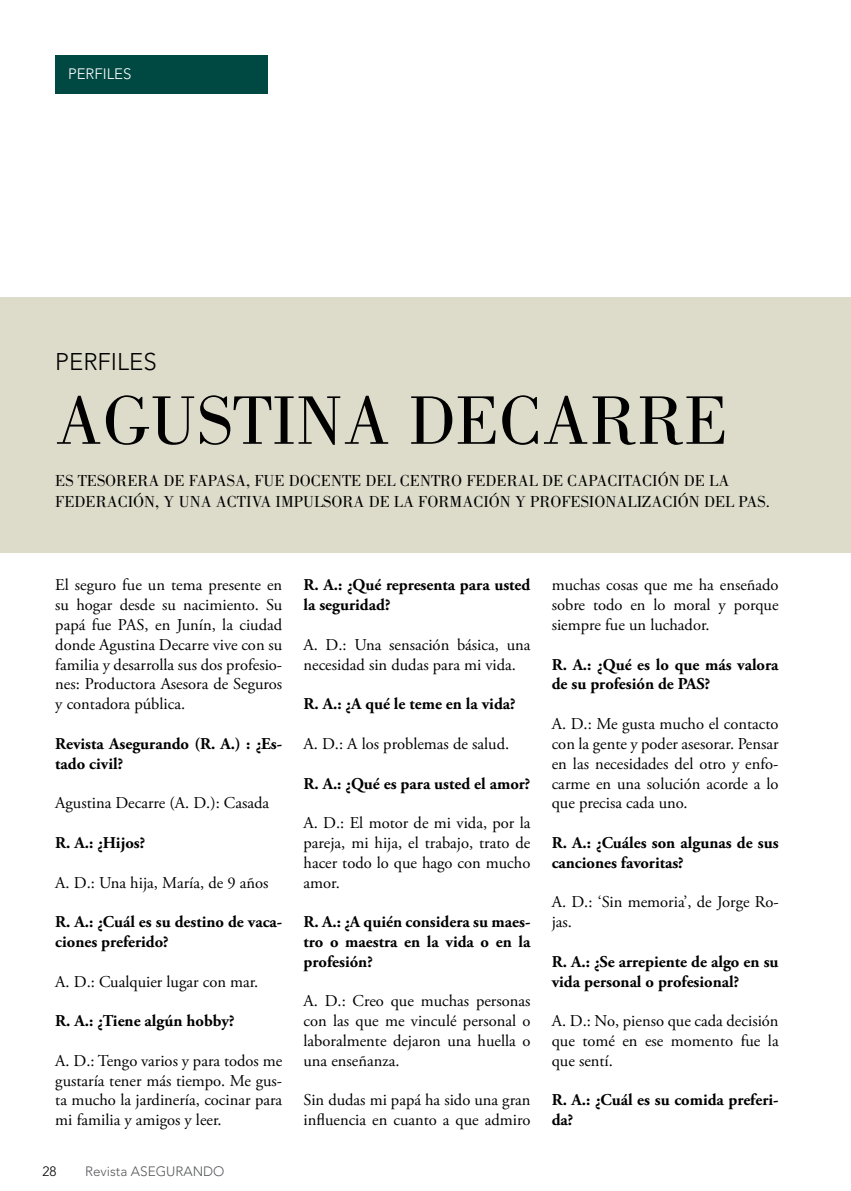
<style>
.page{position:relative;width:851px;height:1191px;background:#fff}
.page>*{position:absolute;margin:0;border:0;box-sizing:border-box;transform-origin:0 0}
.t1{font:70.95px "Bodoni";color:#000}
.t2{font:300 24px "Avenir";color:#000}
.t3{font:16.5px/19.8px "Adobe Garamond Pro";color:#000;text-align:justify}
.t4{font:700 16.5px/19.8px "Adobe Garamond Pro";color:#000}
.t5{font:16.5px/21px "Bodoni";color:#000}
.t6{font:300 15px "Avenir";color:#fff}
.t7{font:300 13.5px "Avenir";color:#58595b}
.t8{font:300 13.5px "Avenir";color:#000}
</style>
<div class="page">
<div style="left:0;top:298px;width:850px;height:255px;background:#dddccb"></div>
<div style="left:55px;top:55px;width:213px;height:39px;background:#004942"></div>
<p class="t6" style="left:68px;top:65px;width:65px">PERFILES</p>
<h2 class="t2" style="left:55px;top:348px;width:103px">PERFILES</h2>
<h1 class="t1" style="left:55px;top:381px;width:673px">AGUSTINA DECARRE</h1>
<p class="t5" style="left:55px;top:470px;width:716px">ES TESORERA DE FAPASA, FUE DOCENTE DEL CENTRO FEDERAL DE CAPACITACIÓN DE LA<br>FEDERACIÓN, Y UNA ACTIVA IMPULSORA DE LA FORMACIÓN Y PROFESIONALIZACIÓN DEL PAS.</p>
<p class="t3" style="left:55px;top:576px;width:228px">El seguro fue un tema presente en su hogar desde su nacimiento. Su papá fue PAS, en Junín, la ciudad donde Agustina Decarre vive con su familia y desarrolla sus dos profesio&shy;nes: Productora Asesora de Seguros y contadora pública.</p>
<p class="t4" style="left:55px;top:734px;width:228px">Revista Asegurando (R. A.) : ¿Es&shy;tado civil?</p>
<p class="t3" style="left:55px;top:793px;width:215px">Agustina Decarre (A. D.): Casada</p>
<p class="t4" style="left:55px;top:833px;width:91px">R. A.: ¿Hijos?</p>
<p class="t3" style="left:55px;top:873px;width:215px">A. D.: Una hija, María, de 9 años</p>
<p class="t4" style="left:55px;top:912px;width:228px">R. A.: ¿Cuál es su destino de vaca&shy;ciones preferido?</p>
<p class="t3" style="left:55px;top:972px;width:204px">A. D.: Cualquier lugar con mar.</p>
<p class="t4" style="left:55px;top:1011px;width:181px">R. A.: ¿Tiene algún hobby?</p>
<p class="t3" style="left:55px;top:1051px;width:228px">A. D.: Tengo varios y para todos me gustaría tener más tiempo. Me gus&shy;ta mucho la jardinería, cocinar para mi familia y amigos y leer.</p>
<p class="t8" style="left:43px;top:1163px;width:16px">28</p>
<p class="t7" style="left:85px;top:1163px;width:141px">Revista ASEGURANDO</p>
<p class="t4" style="left:303px;top:575px;width:228px">R. A.: ¿Qué representa para usted la seguridad?</p>
<p class="t3" style="left:303px;top:635px;width:228px">A. D.: Una sensación básica, una necesidad sin dudas para mi vida.</p>
<p class="t4" style="left:303px;top:694px;width:214px">R. A.: ¿A qué le teme en la vida?</p>
<p class="t3" style="left:303px;top:734px;width:207px">A. D.: A los problemas de salud.</p>
<p class="t4" style="left:303px;top:773px;width:228px">R. A.: ¿Qué es para usted el amor?</p>
<p class="t3" style="left:303px;top:813px;width:228px">A. D.: El motor de mi vida, por la pareja, mi hija, el trabajo, trato de hacer todo lo que hago con mucho amor.</p>
<p class="t4" style="left:303px;top:912px;width:228px;text-align:justify">R. A.: ¿A quién considera su maes&shy;tro o maestra en la vida o en la profesión?</p>
<p class="t3" style="left:303px;top:991px;width:228px">A. D.: Creo que muchas personas con las que me vinculé personal o laboralmente dejaron una huella o una enseñanza.</p>
<p class="t3" style="left:303px;top:1090px;width:228px">Sin dudas mi papá ha sido una gran influencia en cuanto a que admiro</p>
<p class="t3" style="left:551px;top:576px;width:228px">muchas cosas que me ha enseñado sobre todo en lo moral y porque siempre fue un luchador.</p>
<p class="t4" style="left:551px;top:655px;width:228px">R. A.: ¿Qué es lo que más valora de su profesión de PAS?</p>
<p class="t3" style="left:551px;top:714px;width:228px">A. D.: Me gusta mucho el contacto con la gente y poder asesorar. Pensar en las necesidades del otro y enfo&shy;carme en una solución acorde a lo que precisa cada uno.</p>
<p class="t4" style="left:551px;top:833px;width:228px">R. A.: ¿Cuáles son algunas de sus canciones favoritas?</p>
<p class="t3" style="left:551px;top:892px;width:228px">A. D.: ‘Sin memoria’, de Jorge Ro&shy;jas.</p>
<p class="t4" style="left:551px;top:952px;width:228px">R. A.: ¿Se arrepiente de algo en su vida personal o profesional?</p>
<p class="t3" style="left:551px;top:1011px;width:228px">A. D.: No, pienso que cada decisión que tomé en ese momento fue la que sentí.</p>
<p class="t4" style="left:551px;top:1090px;width:228px">R. A.: ¿Cuál es su comida preferi&shy;da?</p>
</div>
